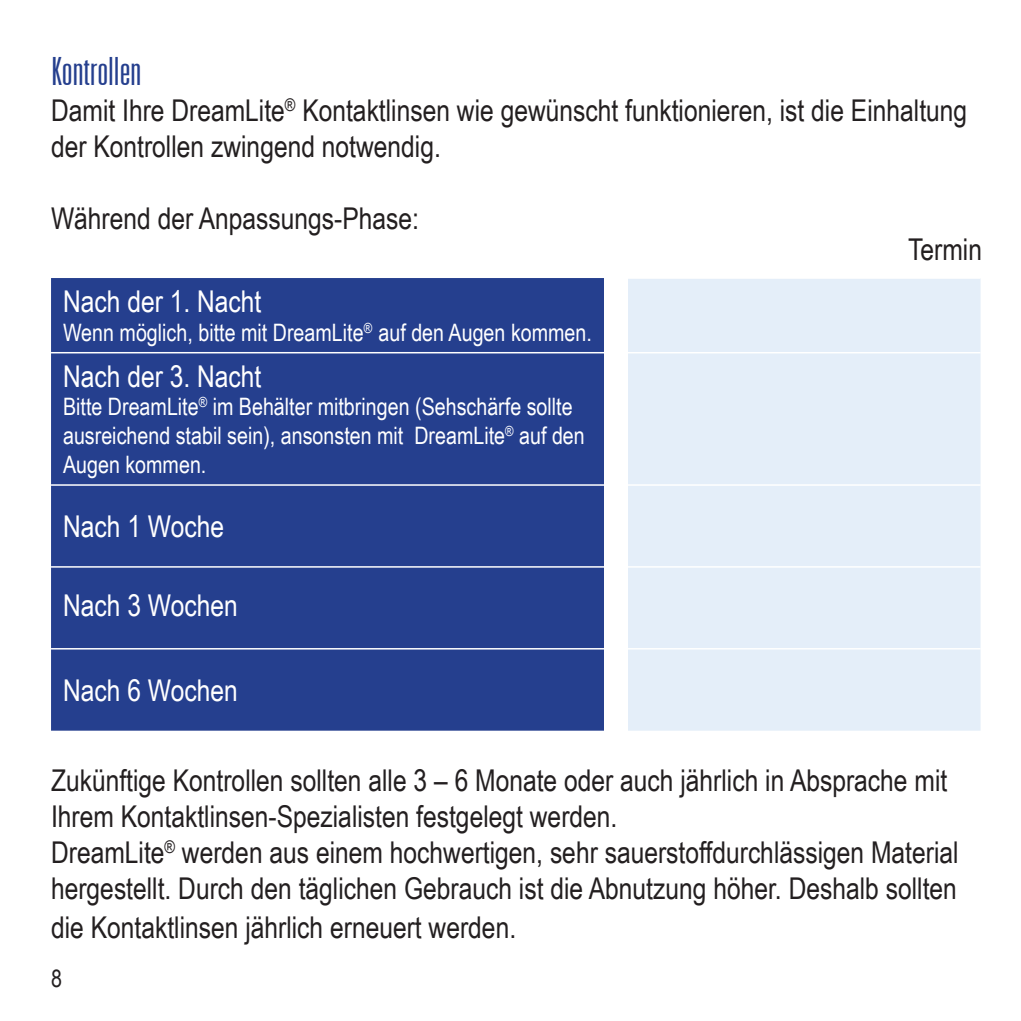
<style>
.page{position:relative;width:1021px;height:1021px;background:#fff}
.page>*{position:absolute;margin:0;border:0;box-sizing:border-box;transform-origin:0 0}
.t1{font:300 ultra-condensed 39px "Univers LT";color:#253f8e}
.t2{font:30px/36px "Arial Narrow";color:#231f20}
.t3{font:30px "Arial Narrow";color:#fff}
.t4{font:24px/28.8px "Arial Narrow";color:#fff}
.t5{font:24px "Arial Narrow";color:#231f20}
</style>
<div class="page">
<div style="left:51px;top:278px;width:553px;height:452px;background:#253f8e"></div>
<div style="left:628px;top:279px;width:352px;height:451px;background:#e4eef9"></div>
<hr style="left:51px;top:352px;width:553px;height:1px;background:#fff">
<hr style="left:51px;top:484px;width:553px;height:2px;background:#fff">
<hr style="left:604px;top:484px;width:376px;height:2px;background:#fff">
<hr style="left:51px;top:566px;width:553px;height:1px;background:#fff">
<hr style="left:604px;top:566px;width:376px;height:1px;background:#fff">
<hr style="left:51px;top:648px;width:553px;height:1px;background:#fff">
<hr style="left:604px;top:648px;width:376px;height:1px;background:#fff">
<hr style="left:604px;top:352px;width:376px;height:1px;background:#fff">
<h1 class="t1" style="left:51px;top:51px;width:92px">Kontrollen</h1>
<p class="t2" style="left:51px;top:91px;width:917px">Damit Ihre DreamLite<sup>®</sup> Kontaktlinsen wie gewünscht funktionieren, ist die Einhaltung der Kontrollen zwingend notwendig.</p>
<p class="t2" style="left:51px;top:199px;width:369px">Während der Anpassungs-Phase:</p>
<p class="t3" style="left:63px;top:279px;width:200px">Nach der 1. Nacht</p>
<p class="t4" style="left:63px;top:317px;width:530px">Wenn möglich, bitte mit DreamLite<sup>®</sup> auf den Augen kommen.</p>
<p class="t3" style="left:63px;top:354px;width:200px">Nach der 3. Nacht</p>
<p class="t4" style="left:63px;top:391px;width:523px">Bitte DreamLite<sup>®</sup> im Behälter mitbringen (Sehschärfe sollte ausreichend stabil sein), ansonsten mit DreamLite<sup>®</sup> auf den<br>Augen kommen.</p>
<p class="t3" style="left:63px;top:504px;width:162px">Nach 1 Woche</p>
<p class="t3" style="left:63px;top:583px;width:176px">Nach 3 Wochen</p>
<p class="t3" style="left:63px;top:668px;width:176px">Nach 6 Wochen</p>
<p class="t2" style="left:908px;top:230px;width:75px">Termin</p>
<p class="t2" style="left:51px;top:761px;width:909px">Zukünftige Kontrollen sollten alle 3 – 6 Monate oder auch jährlich in Absprache mit Ihrem Kontaktlinsen-Spezialisten festgelegt werden.<br>DreamLite<sup>®</sup> werden aus einem hochwertigen, sehr sauerstoffdurchlässigen Material hergestellt. Durch den täglichen Gebrauch ist die Abnutzung höher. Deshalb sollten</p>
<p class="t2" style="left:51px;top:908px;width:466px">die Kontaktlinsen jährlich erneuert werden.</p>
<p class="t5" style="left:51px;top:961px;width:12px">8</p>
</div>
